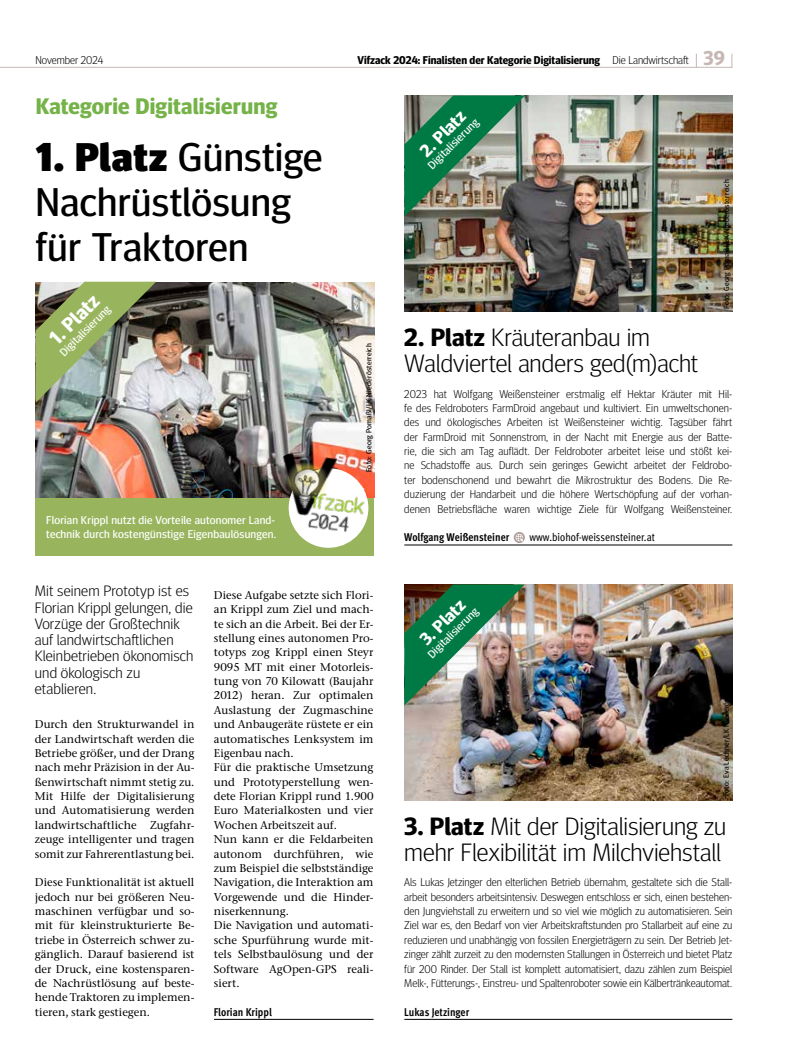
<style>
.page{position:relative;width:798px;height:1063px;background:#fff}
.page>*{position:absolute;margin:0;border:0;box-sizing:border-box;transform-origin:0 0}
.t1{font:40px/45px "Meta Head OT";letter-spacing:.01em;color:#000;scale:1.05 1}
.t2{font:300 25px/26.2px "Meta Head OT";color:#000;scale:1.05 1}
.t3{font:700 22.5px "Meta Head OT";letter-spacing:.01em;color:#75b349;scale:1.05 1}
.t4{font:700 20px "Meta Head OT";color:#fff;scale:1.05 1}
.t5{font:700 17.5px "Meta Head OT";color:#fff;scale:1.05 1}
.t6{font:300 15px/16.2px "Meta Head OT";letter-spacing:.01em;color:#000;scale:1.05 1}
.t7{font:500 11.25px/14.4px "Stone Serif ITC Pro";color:#000;text-align:justify}
.t8{font:300 11.25px/14.4px "Meta Head OT";color:#000;text-align:justify}
.t9{font:11.25px/14.4px "Meta Head OT";letter-spacing:.02em;color:#fff;scale:1.05 1}
.t10{font:700 11.25px "Meta Head OT";color:#000}
.t11{font:700 condensed 11.25px "Meta OT";color:#000}
.t12{font:condensed 11.25px "Meta OT";color:#000}
.t13{font:7.5px "Meta Head OT";letter-spacing:.03em;color:#000;scale:1.05 1}
.s1{font-weight:300}
.s2{font-size:20px;color:#c6b7b4}
.s3{font-weight:900}
.s4{font-weight:700}
</style>
<div class="page">
<hr style="left:0;top:67px;width:732px;height:1px;background:#c6b7b4">
<svg style="left:731px;top:54px;width:1px;height:13px"></svg>
<svg style="left:695px;top:54px;width:1px;height:14px"></svg>
<img style="left:404px;top:96px;width:328px;height:215px">
<img style="left:404px;top:584px;width:328px;height:216px">
<hr style="left:404px;top:545px;width:328px;height:1px;background:#000">
<svg style="left:513px;top:532px;width:11px;height:11px"></svg>
<svg style="left:515px;top:533px;width:8px;height:9px"></svg>
<hr style="left:404px;top:1019px;width:328px;height:1px;background:#000">
<img style="left:404px;top:96px;width:120px;height:121px">
<img style="left:404px;top:584px;width:120px;height:121px">
<hr style="left:214px;top:1019px;width:159px;height:1px;background:#000">
<img style="left:36px;top:282px;width:338px;height:216px">
<img style="left:36px;top:282px;width:120px;height:121px">
<div style="left:36px;top:498px;width:338px;height:58px;background:#98b55e"></div>
<svg style="left:317px;top:546px;width:23px;height:2px"></svg>
<img style="left:263px;top:449px;width:112px;height:97px">
<p class="t8" style="left:35px;top:53px;width:69px">November 2024</p>
<p class="t10" style="left:357px;top:54px;width:369px">Vifzack 2024: Finalisten der Kategorie Digitalisierung <span class="s1">Die Landwirtschaft</span> <span class="s2">39</span></p>
<h3 class="t3" style="left:36px;top:92px;width:231px">Kategorie Digitalisierung</h3>
<h1 class="t1" style="left:35px;top:135px;width:275px"><span class="s3">1. Platz</span> Günstige<br>Nachrüstlösung für Traktoren</h1>
<h3 class="t4" style="left:44px;top:333px;width:60px;rotate:-45deg">1. Platz</h3>
<p class="t9" style="left:57px;top:349px;width:65px;rotate:-45deg">Digitalisierung</p>
<p class="t9" style="left:46px;top:513px;width:220px">Florian Krippl nutzt die Vorteile autonomer Land&shy;technik durch kostengünstige Eigenbaulösungen.</p>
<p class="t13" style="left:364px;top:472px;width:124px;rotate:-90deg">Foto: Georg Pomaßl/LK Niederösterreich</p>
<h3 class="t6" style="left:35px;top:583px;width:152px">Mit seinem Prototyp ist es<br>Florian Krippl gelungen, die<br>Vorzüge der Großtechnik auf landwirtschaftlichen<br>Kleinbetrieben ökonomisch und ökologisch zu etablieren.</h3>
<p class="t7" style="left:35px;top:717px;width:161px">Durch den Strukturwandel in der Landwirtschaft werden die Betriebe größer, und der Drang nach mehr Präzision in der Au&shy;ßenwirtschaft nimmt stetig zu.<br>Mit Hilfe der Digitalisierung und Automatisierung werden landwirtschaftliche Zugfahr&shy;zeuge intelligenter und tragen somit zur Fahrerentlastung bei.</p>
<p class="t7" style="left:35px;top:875px;width:161px">Diese Funktionalität ist aktuell jedoch nur bei größeren Neu&shy;maschinen verfügbar und so&shy;mit für kleinstrukturierte Be&shy;triebe in Österreich schwer zu&shy;gänglich. Darauf basierend ist der Druck, eine kostensparen&shy;de Nachrüstlösung auf beste&shy;hende Traktoren zu implemen&shy;tieren, stark gestiegen.</p>
<p class="t7" style="left:214px;top:588px;width:161px;text-align:left">Diese Aufgabe setzte sich Flori&shy;an Krippl zum Ziel und mach&shy;te sich an die Arbeit. Bei der Er&shy;stellung eines autonomen Pro&shy;totyps zog Krippl einen Steyr<br>9095 MT mit einer Motorleis&shy;tung von 70 Kilowatt (Baujahr<br>2012) heran. Zur optimalen<br>Auslastung der Zugmaschine und Anbaugeräte rüstete er ein automatisches Lenksystem im<br>Eigenbau nach.<br>Für die praktische Umsetzung und Prototyperstellung wen&shy;dete Florian Krippl rund 1.900<br>Euro Materialkosten und vier<br>Wochen Arbeitszeit auf.<br>Nun kann er die Feldarbeiten autonom durchführen, wie zum Beispiel die selbstständige<br>Navigation, die Interaktion am<br>Vorgewende und die Hinder&shy;niserkennung.<br>Die Navigation und automati&shy;sche Spurführung wurde mit&shy;tels Selbstbaulösung und der<br>Software AgOpen-GPS reali&shy;siert.</p>
<p class="t11" style="left:214px;top:1005px;width:59px">Florian Krippl</p>
<h3 class="t5" style="left:415px;top:146px;width:55px;rotate:-45deg">2. Platz</h3>
<p class="t9" style="left:424px;top:162px;width:65px;rotate:-45deg">Digitalisierung</p>
<h2 class="t2" style="left:404px;top:323px;width:281px"><span class="s4">2. Platz</span> Kräuteranbau im<br>Waldviertel anders ged(m)acht</h2>
<p class="t13" style="left:721px;top:309px;width:125px;rotate:-90deg">Foto: Georg Pomaßl/LK Niederösterreich</p>
<p class="t8" style="left:404px;top:386px;width:329px">2023 hat Wolfgang Weißensteiner erstmalig elf Hektar Kräuter mit Hil&shy;fe des Feldroboters FarmDroid angebaut und kultiviert. Ein umweltschonen&shy;des und ökologisches Arbeiten ist Weißensteiner wichtig. Tagsüber fährt der FarmDroid mit Sonnenstrom, in der Nacht mit Energie aus der Batte&shy;rie, die sich am Tag auflädt. Der Feldroboter arbeitet leise und stößt kei&shy;ne Schadstoffe aus. Durch sein geringes Gewicht arbeitet der Feldrobo&shy;ter bodenschonend und bewahrt die Mikrostruktur des Bodens. Die Re&shy;duzierung der Handarbeit und die höhere Wertschöpfung auf der vorhan&shy;denen Betriebsfläche waren wichtige Ziele für Wolfgang Weißensteiner.</p>
<p class="t11" style="left:404px;top:530px;width:106px">Wolfgang Weißensteiner</p>
<p class="t12" style="left:529px;top:530px;width:127px">www.biohof-weissensteiner.at</p>
<h3 class="t5" style="left:415px;top:635px;width:55px;rotate:-45deg">3. Platz</h3>
<p class="t9" style="left:424px;top:651px;width:65px;rotate:-45deg">Digitalisierung</p>
<p class="t13" style="left:721px;top:796px;width:118px;rotate:-90deg">Foto: Eva Lechner/LK Niederösterreich</p>
<h2 class="t2" style="left:404px;top:813px;width:308px"><span class="s4">3. Platz</span> Mit der Digitalisierung zu mehr Flexibilität im Milchviehstall</h2>
<p class="t8" style="left:404px;top:875px;width:329px">Als Lukas Jetzinger den elterlichen Betrieb übernahm, gestaltete sich die Stall&shy;arbeit besonders arbeitsintensiv. Deswegen entschloss er sich, einen bestehen&shy;den Jungviehstall zu erweitern und so viel wie möglich zu automatisieren. Sein Ziel war es, den Bedarf von vier Arbeitskraftstunden pro Stallarbeit auf eine zu reduzieren und unabhängig von fossilen Energieträgern zu sein. Der Betrieb Jet&shy;zinger zählt zurzeit zu den modernsten Stallungen in Österreich und bietet Platz für 200 Rinder. Der Stall ist komplett automatisiert, dazu zählen zum Beispiel Melk-, Fütterungs-, Einstreu- und Spaltenroboter sowie ein Kälbertränkeautomat.</p>
<p class="t11" style="left:404px;top:1005px;width:66px">Lukas Jetzinger</p>
</div>
